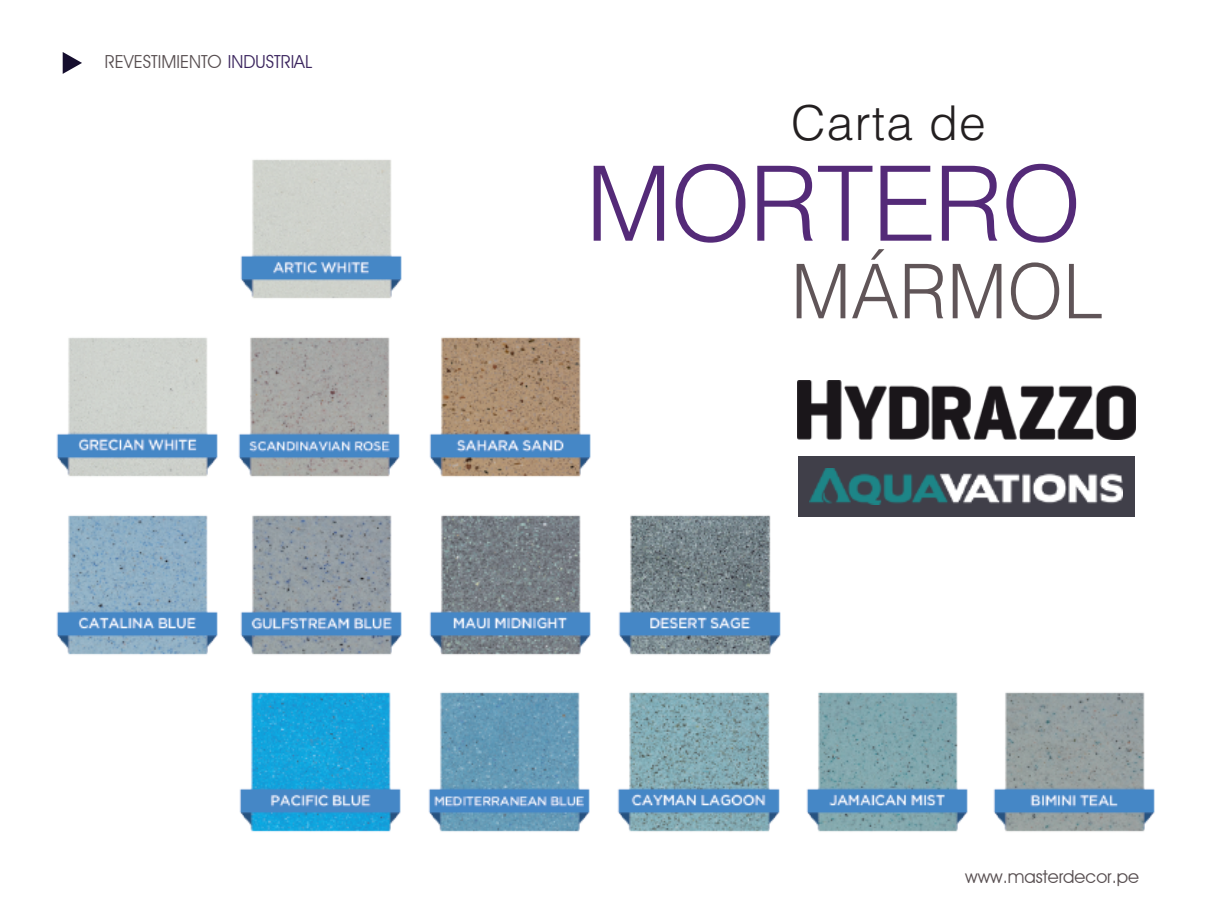
<style>
.page{position:relative;width:1211px;height:921px;background:#fff}
.page>*{position:absolute;margin:0;border:0;box-sizing:border-box;transform-origin:0 0}
.t1{font:300 104px "Helvetica LT Std";letter-spacing:-.02em;color:#542a78}
.t2{font:300 75.6px "Helvetica LT Std";color:#605558;scale:.95 1}
.t3{font:300 48px "Helvetica LT Std";letter-spacing:.025em;color:#231f20}
.t4{font:18px "Avant Garde IT Cby BT";color:#574e50}
.s1{color:#3a245d}
</style>
<div class="page">
<svg style="left:63px;top:52px;width:19px;height:22px"></svg>
<div style="left:798px;top:456px;width:336px;height:60px;background:#403f49"></div>
<img style="left:240px;top:159px;width:162px;height:140px">
<img style="left:993px;top:692px;width:162px;height:140px">
<img style="left:56px;top:515px;width:162px;height:140px">
<img style="left:239px;top:692px;width:729px;height:140px">
<img style="left:240px;top:515px;width:541px;height:140px">
<img style="left:56px;top:337px;width:162px;height:140px">
<img style="left:429px;top:337px;width:162px;height:140px">
<img style="left:238px;top:337px;width:162px;height:140px">
<img style="left:810px;top:468px;width:312px;height:36px">
<img style="left:797px;top:380px;width:338px;height:59px">
<p class="t4" style="left:105px;top:51px;width:209px">REVESTIMIENTO <span class="s1">INDUSTRIAL</span></p>
<h3 class="t3" style="left:791px;top:92px;width:196px">Carta de</h3>
<h1 class="t1" style="left:585px;top:139px;width:498px">MORTERO</h1>
<h2 class="t2" style="left:791px;top:244px;width:330px">MÁRMOL</h2>
<p class="t4" style="left:965px;top:865px;width:175px">www.masterdecor.pe</p>
</div>
